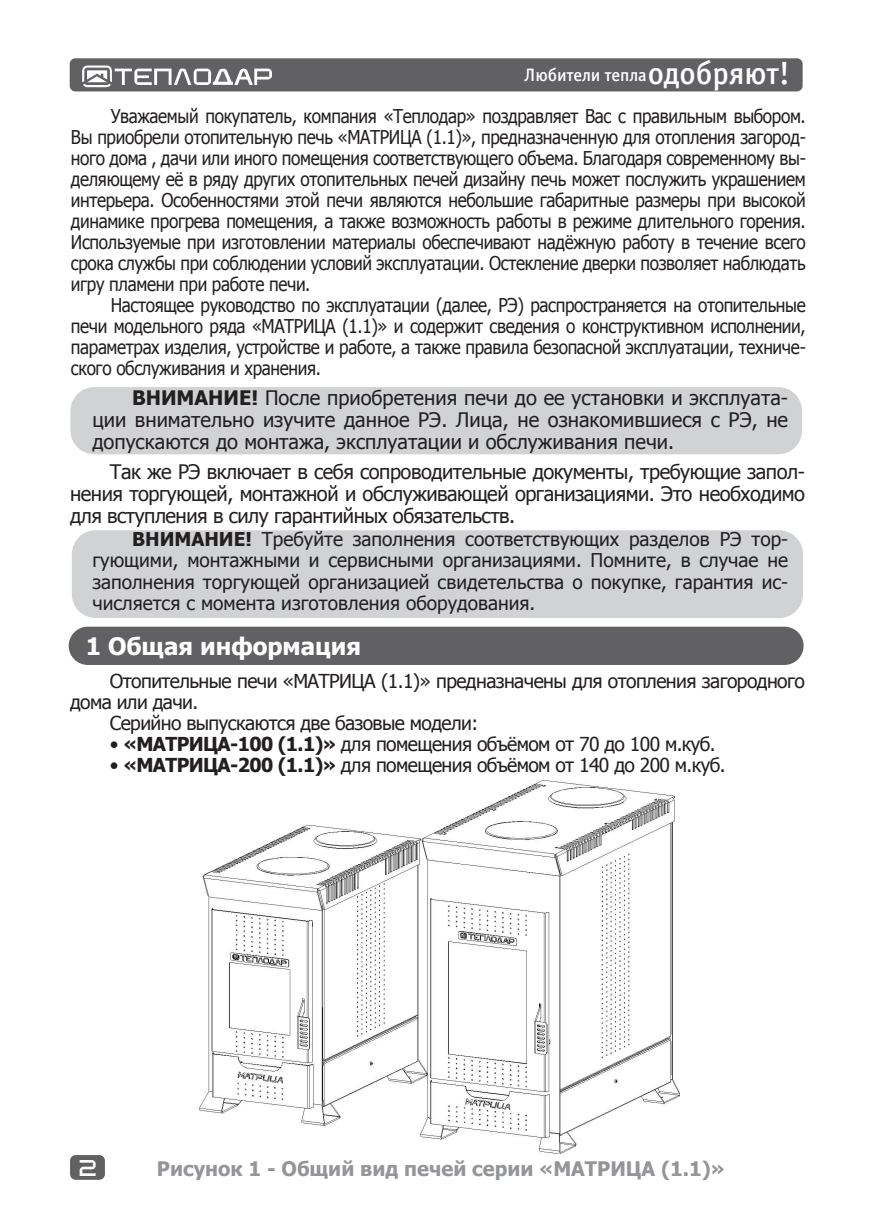
<style>
.page{position:relative;width:874px;height:1225px;background:#fff}
.page>*{position:absolute;margin:0;border:0;box-sizing:border-box;transform-origin:0 0}
.t1{font:700 24px "Tahoma";color:#fff}
.t2{font:20px/22px "Tahoma";letter-spacing:-.015em;color:#231f20;text-align:justify}
.t3{font:700 20px "Tahoma";color:#939598}
.t4{font:19.2px "Tahoma";letter-spacing:-.03em;color:#231f20}
.t5{font:19px/21px "Tahoma";letter-spacing:-.02em;color:#231f20;text-align:justify;scale:.9 1}
.t6{font:19px/21.2px "Tahoma";letter-spacing:-.02em;color:#231f20;text-align:justify}
.t7{font:18px "Officina Sans Medium C";letter-spacing:-.005em;color:#fff}
.t8{font:16px "teplodar";color:#fff}
.s1{font-size:32px}
.s2{font-weight:700}
</style>
<div class="page">
<div style="left:70px;top:1155px;width:35px;height:24px;background:#616164;border-radius:6px"></div>
<div style="left:70px;top:58px;width:732px;height:33px;background:#616164;border-radius:6px"></div>
<svg style="left:82px;top:65px;width:190px;height:22px"></svg>
<div style="left:72px;top:530px;width:730px;height:88px;background:#d1d2d4;border-radius:24px"></div>
<div style="left:70px;top:387px;width:731px;height:67px;background:#d1d2d4;border-radius:24px"></div>
<div style="left:69px;top:626px;width:734px;height:39px;background:#616164;border-radius:19px"></div>
<img style="left:199px;top:781px;width:480px;height:372px">
<p class="t7" style="left:524px;top:65px;width:267px">Любители тепла<span class="s1">одобряют!</span></p>
<p class="t5" style="left:71px;top:105px;width:817px;text-indent:40px">Уважаемый покупатель, компания «Теплодар» поздравляет Вас с правильным выбором.<br>Вы приобрели отопительную печь «МАТРИЦА (1.1)», предназначенную для отопления загород&shy;ного дома , дачи или иного помещения соответствующего объема. Благодаря современному вы&shy;деляющему её в ряду других отопительных печей дизайну печь может послужить украшением интерьера. Особенностями этой печи являются небольшие габаритные размеры при высокой динамике прогрева помещения, а также возможность работы в режиме длительного горения.<br>Используемые при изготовлении материалы обеспечивают надёжную работу в течение всего срока службы при соблюдении условий эксплуатации. Остекление дверки позволяет наблюдать игру пламени при работе печи.</p>
<p class="t5" style="left:71px;top:294px;width:817px;text-indent:40px">Настоящее руководство по эксплуатации (далее, РЭ) распространяется на отопительные печи модельного ряда «МАТРИЦА (1.1)» и содержит сведения о конструктивном исполнении, параметрах изделия, устройстве и работе, а также правила безопасной эксплуатации, техниче&shy;ского обслуживания и хранения.</p>
<p class="t2" style="left:92px;top:386px;width:697px;text-indent:40px"><span class="s2">ВНИМАНИЕ!</span> После приобретения печи до ее установки и эксплуата&shy;ции внимательно изучите данное РЭ. Лица, не ознакомившиеся с РЭ, не допускаются до монтажа, эксплуатации и обслуживания печи.</p>
<p class="t2" style="left:70px;top:460px;width:736px;text-indent:40px">Так же РЭ включает в себя сопроводительные документы, требующие запол&shy;нения торгующей, монтажной и обслуживающей организациями. Это необходимо для вступления в силу гарантийных обязательств.</p>
<p class="t6" style="left:92px;top:528px;width:697px;text-indent:40px"><span class="s2">ВНИМАНИЕ!</span> Требуйте заполнения соответствующих разделов РЭ тор&shy;гующими, монтажными и сервисными организациями. Помните, в случае не заполнения торгующей организацией свидетельства о покупке, гарантия ис&shy;числяется с момента изготовления оборудования.</p>
<p class="t1" style="left:86px;top:629px;width:277px">1 Общая информация</p>
<p class="t4" style="left:110px;top:668px;width:696px">Отопительные печи «МАТРИЦА (1.1)» предназначены для отопления загородного</p>
<p class="t4" style="left:70px;top:689px;width:130px">дома или дачи.</p>
<p class="t4" style="left:110px;top:710px;width:369px">Серийно выпускаются две базовые модели:</p>
<p class="t4" style="left:110px;top:731px;width:607px">• <span class="s2">«МАТРИЦА-100 (1.1)»</span> для помещения объёмом от 70 до 100 м.куб.</p>
<p class="t4" style="left:110px;top:752px;width:617px">• <span class="s2">«МАТРИЦА-200 (1.1)»</span> для помещения объёмом от 140 до 200 м.куб.</p>
<p class="t8" style="left:80px;top:1161px;width:18px">2</p>
<p class="t3" style="left:157px;top:1155px;width:569px">Рисунок 1 - Общий вид печей серии «МАТРИЦА (1.1)»</p>
</div>
